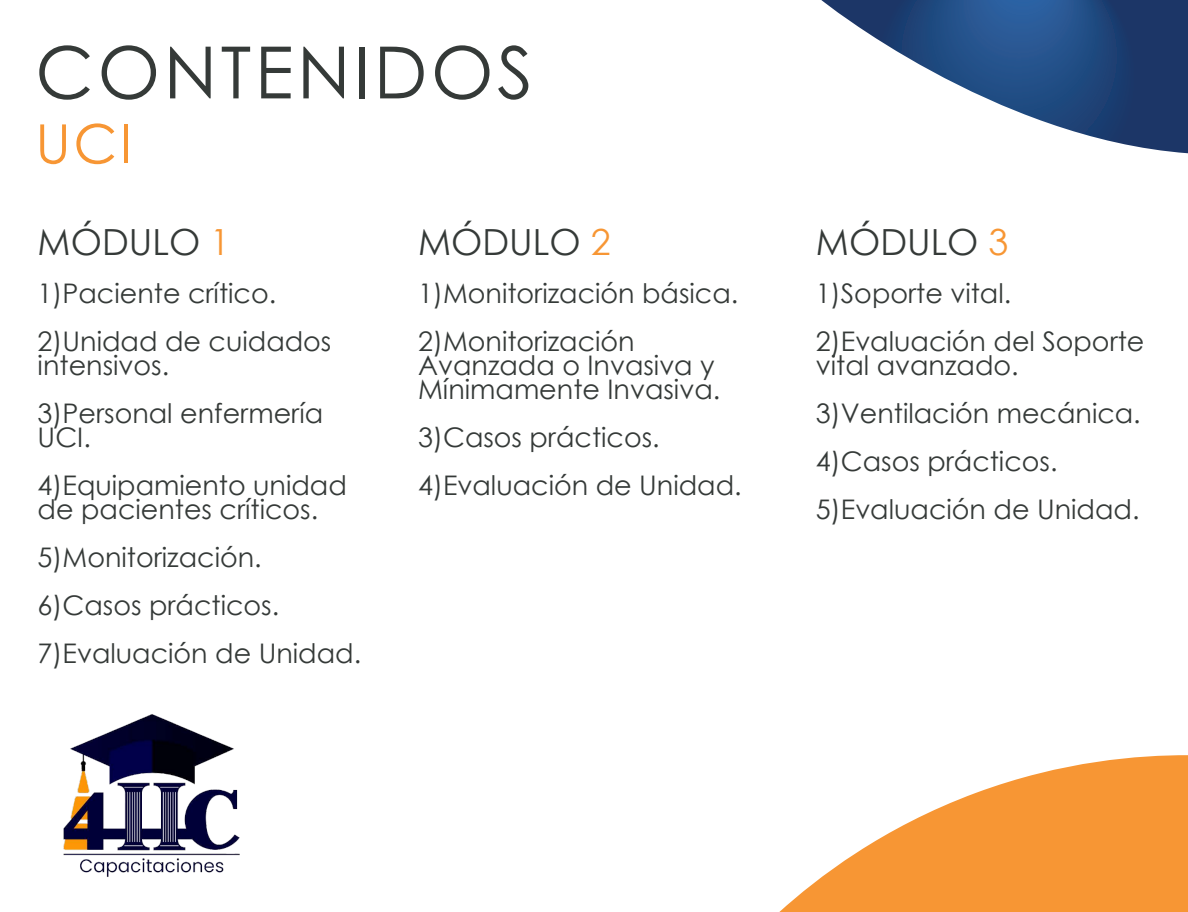
<style>
.page{position:relative;width:1188px;height:912px;background:#fff}
.page>*{position:absolute;margin:0;border:0;box-sizing:border-box;transform-origin:0 0}
.t1{font:72px "Century Gothic";letter-spacing:.05em;color:#353a38}
.t2{font:54px "Century Gothic";color:#f79634}
.t3{font:36px "Century Gothic";color:#353a38}
.t4{font:27px/48px "Century Gothic";color:#353a38}
.s1{color:#f79634}
</style>
<div class="page">
<svg style="left:821px;top:0;width:367px;height:153px"></svg>
<svg style="left:779px;top:755px;width:409px;height:157px;fill:#f79634"></svg>
<img style="left:63px;top:714px;width:177px;height:163px">
<h1 class="t1" style="left:35px;top:22px;width:499px">CONTENIDOS</h1>
<h2 class="t2" style="left:35px;top:106px;width:98px">UCI</h2>
<h3 class="t3" style="left:38px;top:216px;width:194px">MÓDULO <span class="s1">1</span></h3>
<p class="t4" style="left:38px;top:268px;width:295px">1)Paciente crítico.<br>2)Unidad de cuidados</p>
<p class="t4" style="left:38px;top:340px;width:287px">intensivos.<br>3)Personal enfermería</p>
<p class="t4" style="left:38px;top:412px;width:311px">UCI.<br>4)Equipamiento unidad</p>
<p class="t4" style="left:38px;top:484px;width:325px">de pacientes críticos.<br>5)Monitorización.<br>6)Casos prácticos.<br>7)Evaluación de Unidad.</p>
<h3 class="t3" style="left:418px;top:216px;width:194px">MÓDULO <span class="s1">2</span></h3>
<p class="t4" style="left:418px;top:268px;width:322px">1)Monitorización básica.<br>2)Monitorización</p>
<p class="t4" style="left:418px;top:352px;width:304px;line-height:24px">Avanzada o Invasiva y<br>Mínimamente Invasiva.</p>
<p class="t4" style="left:418px;top:412px;width:325px">3)Casos prácticos.<br>4)Evaluación de Unidad.</p>
<h3 class="t3" style="left:816px;top:216px;width:194px">MÓDULO <span class="s1">3</span></h3>
<p class="t4" style="left:816px;top:268px;width:330px">1)Soporte vital.<br>2)Evaluación del Soporte</p>
<p class="t4" style="left:816px;top:340px;width:326px">vital avanzado.<br>3)Ventilación mecánica.<br>4)Casos prácticos.<br>5)Evaluación de Unidad.</p>
</div>
